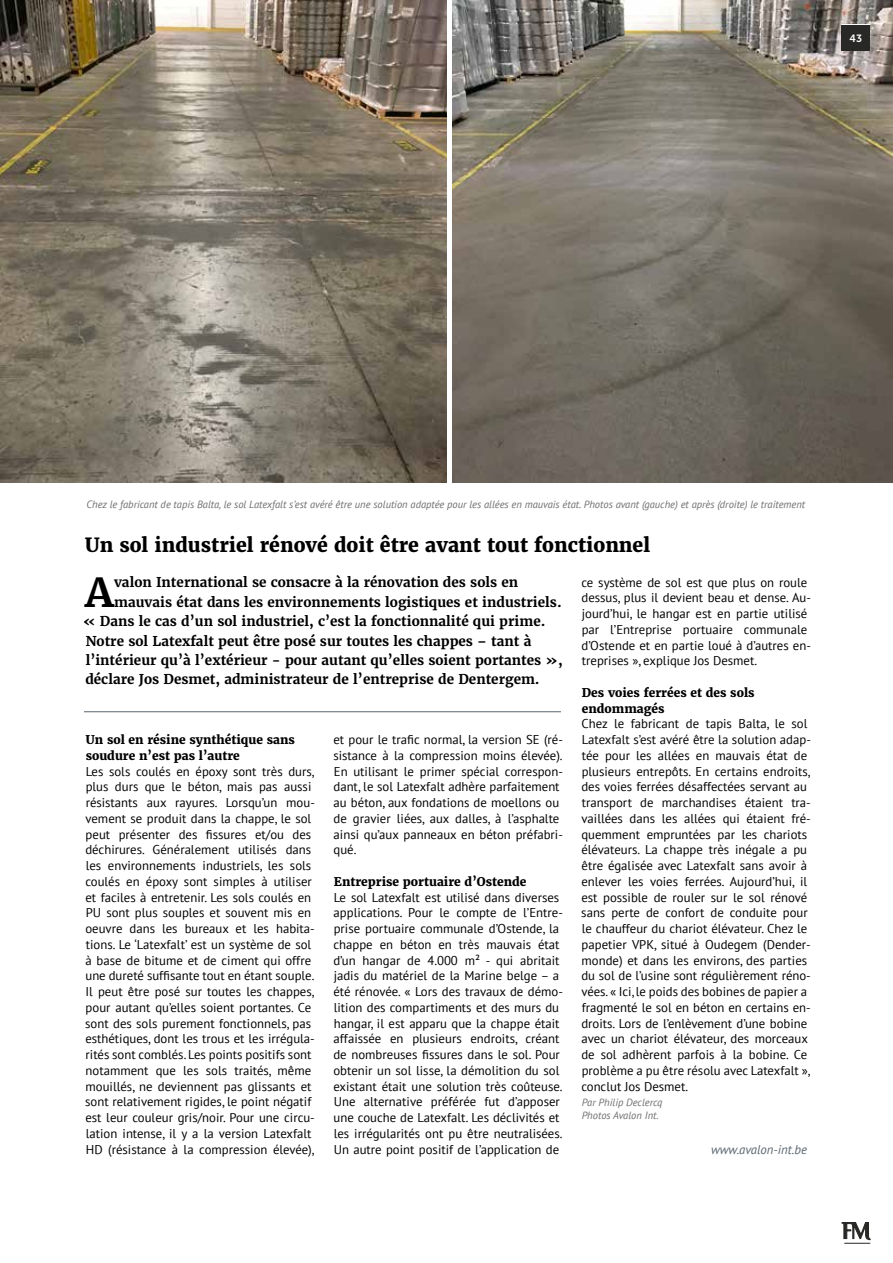
<style>
.page{position:relative;width:893px;height:1263px;background:#fff}
.page>*{position:absolute;margin:0;border:0;box-sizing:border-box;transform-origin:0 0}
.t1{font:700 39.75px "Merriweather";color:#000}
.t2{font:800 19.5px "Merriweather";color:#000}
.t3{font:700 13.5px "Merriweather";color:#000}
.t4{font:12.75px/15.8px "PT Sans";color:#000}
.t5{font:italic 12.75px "PT Sans";color:#5b6670}
.t6{font:800 12px/15.8px "Merriweather";color:#000}
.t7{font:italic 10.5px/12.6px "PT Sans";color:#706f6f}
.t8{font:10.5px "Museo Sans 700";color:#fff}
</style>
<div class="page">
<hr style="left:84px;top:711px;width:477px;height:1px;background:#5b6670">
<img style="left:0;top:0;width:446px;height:483px">
<img style="left:452px;top:0;width:441px;height:483px">
<svg style="left:842px;top:1222px;width:28px;height:22px"></svg>
<div style="left:841px;top:25px;width:29px;height:25px;background:#282827"></div>
<svg style="left:841px;top:24px;width:29px;height:1px"></svg>
<p class="t8" style="left:850px;top:32px;width:14px">43</p>
<p class="t7" style="left:87px;top:498px;width:720px">Chez le fabricant de tapis Balta, le sol Latexfalt s’est avéré être une solution adaptée pour les allées en mauvais état. Photos avant (gauche) et après (droite) le traitement</p>
<h2 class="t2" style="left:85px;top:532px;width:567px">Un sol industriel rénové doit être avant tout fonctionnel</h2>
<h1 class="t1" style="left:86px;top:567px;width:29px">A</h1>
<p class="t3" style="left:114px;top:573px;width:406px">valon International se consacre à la rénovation des sols en</p>
<p class="t3" style="left:114px;top:593px;width:449px">mauvais état dans les environnements logistiques et industriels.</p>
<p class="t3" style="left:83px;top:612px;width:464px">« Dans le cas d’un sol industriel, c’est la fonctionnalité qui prime.</p>
<p class="t3" style="left:86px;top:632px;width:447px">Notre sol Latexfalt peut être posé sur toutes les chappes – tant à</p>
<p class="t3" style="left:86px;top:651px;width:478px">l’intérieur qu’à l’extérieur - pour autant qu’elles soient portantes »,</p>
<p class="t3" style="left:85px;top:671px;width:456px">déclare Jos Desmet, administrateur de l’entreprise de Dentergem.</p>
<p class="t6" style="left:86px;top:732px;width:211px">Un sol en résine synthétique sans soudure n’est pas l’autre</p>
<p class="t4" style="left:85px;top:763px;width:231px">Les sols coulés en époxy sont très durs, plus durs que le béton, mais pas aussi résistants aux rayures. Lorsqu’un mou&shy;vement se produit dans la chappe, le sol peut présenter des fissures et/ou des déchirures. Généralement utilisés dans les environnements industriels, les sols coulés en époxy sont simples à utiliser et faciles à entretenir. Les sols coulés en PU sont plus souples et souvent mis en oeuvre dans les bureaux et les habita&shy;tions. Le ‘Latexfalt’ est un système de sol à base de bitume et de ciment qui offre une dureté suffisante tout en étant souple.<br>Il peut être posé sur toutes les chappes, pour autant qu’elles soient portantes. Ce sont des sols purement fonctionnels, pas esthétiques, dont les trous et les irrégula&shy;rités sont comblés. Les points positifs sont notamment que les sols traités, même mouillés, ne deviennent pas glissants et sont relativement rigides, le point négatif est leur couleur gris/noir. Pour une circu&shy;lation intense, il y a la version Latexfalt HD (résistance à la compression élevée),</p>
<p class="t4" style="left:333px;top:731px;width:231px">et pour le trafic normal, la version SE (ré&shy;sistance à la compression moins élevée).<br>En utilisant le primer spécial correspon&shy;dant, le sol Latexfalt adhère parfaitement au béton, aux fondations de moellons ou de gravier liées, aux dalles, à l’asphalte ainsi qu’aux panneaux en béton préfabri&shy;qué.</p>
<p class="t6" style="left:334px;top:873px;width:194px">Entreprise portuaire d’Ostende</p>
<p class="t4" style="left:333px;top:889px;width:231px">Le sol Latexfalt est utilisé dans diverses applications. Pour le compte de l’Entre&shy;prise portuaire communale d’Ostende, la chappe en béton en très mauvais état d’un hangar de 4.000 m² - qui abritait jadis du matériel de la Marine belge – a été rénovée. « Lors des travaux de démo&shy;lition des compartiments et des murs du hangar, il est apparu que la chappe était affaissée en plusieurs endroits, créant de nombreuses fissures dans le sol. Pour obtenir un sol lisse, la démolition du sol existant était une solution très coûteuse.<br>Une alternative préférée fut d’apposer une couche de Latexfalt. Les déclivités et les irrégularités ont pu être neutralisées.<br>Un autre point positif de l’application de</p>
<p class="t4" style="left:581px;top:574px;width:231px">ce système de sol est que plus on roule dessus, plus il devient beau et dense. Au&shy;jourd’hui, le hangar est en partie utilisé par l’Entreprise portuaire communale d’Ostende et en partie loué à d’autres en&shy;treprises », explique Jos Desmet.</p>
<p class="t6" style="left:582px;top:684px;width:174px">Des voies ferrées et des sols endommagés</p>
<p class="t4" style="left:581px;top:716px;width:231px">Chez le fabricant de tapis Balta, le sol Latexfalt s’est avéré être la solution adap&shy;tée pour les allées en mauvais état de plusieurs entrepôts. En certains endroits, des voies ferrées désaffectées servant au transport de marchandises étaient tra&shy;vaillées dans les allées qui étaient fré&shy;quemment empruntées par les chariots élévateurs. La chappe très inégale a pu être égalisée avec Latexfalt sans avoir à enlever les voies ferrées. Aujourd’hui, il est possible de rouler sur le sol rénové sans perte de confort de conduite pour le chauffeur du chariot élévateur. Chez le papetier VPK, situé à Oudegem (Dender&shy;monde) et dans les environs, des parties du sol de l’usine sont régulièrement réno&shy;vées. « Ici,le poids des bobines de papier a fragmenté le sol en béton en certains en&shy;droits. Lors de l’enlèvement d’une bobine avec un chariot élévateur, des morceaux de sol adhèrent parfois à la bobine. Ce problème a pu être résolu avec Latexfalt », conclut Jos Desmet.</p>
<p class="t7" style="left:582px;top:1096px;width:82px">Par Philip Declercq<br>Photos Avalon Int.</p>
<p class="t5" style="left:711px;top:1141px;width:98px">www.avalon-int.be</p>
</div>
